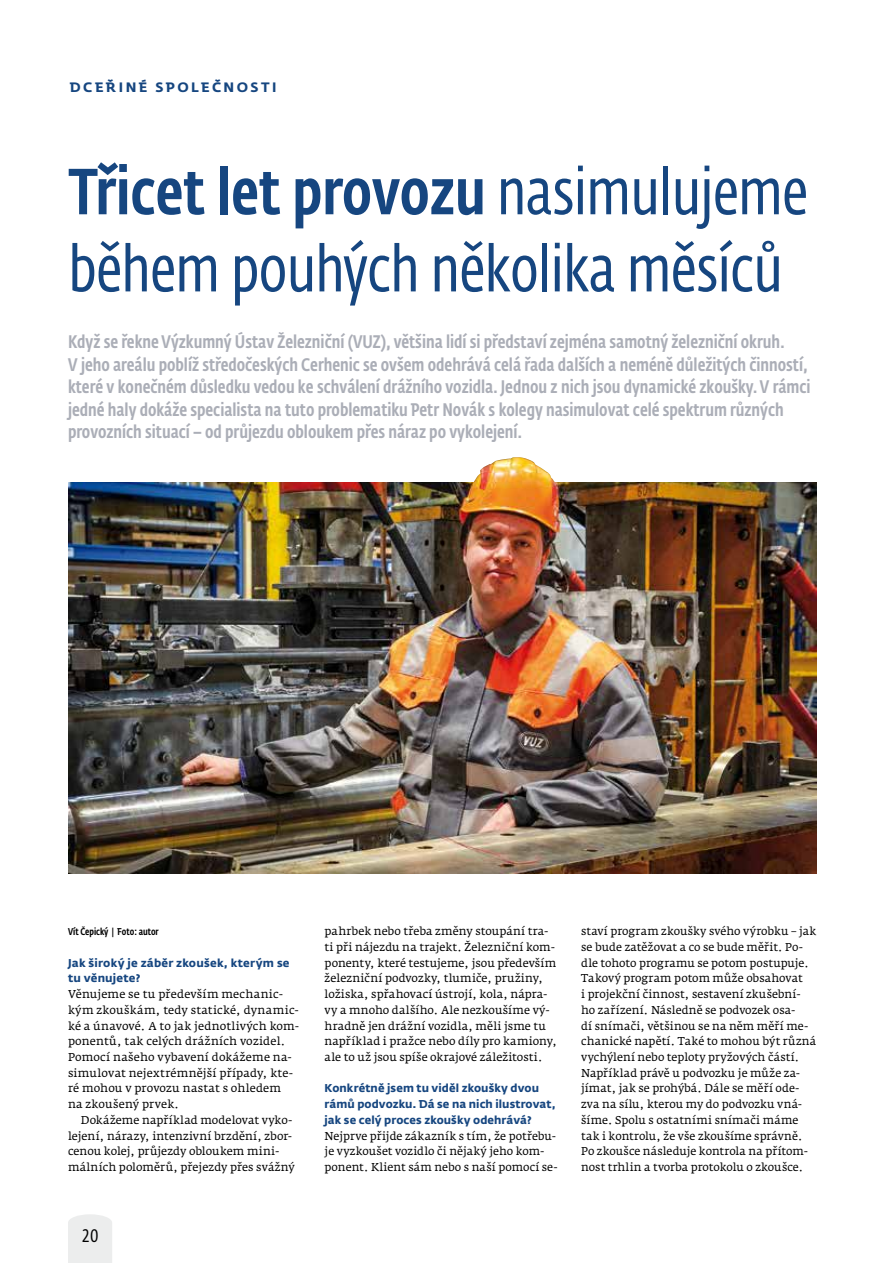
<style>
.page{position:relative;width:893px;height:1263px;background:#fff}
.page>*{position:absolute;margin:0;border:0;box-sizing:border-box;transform-origin:0 0}
.t1{font:64.2px/77.1px "CD Fedra Cond Pro";color:#164680}
.t2{font:500 18px/22.5px "CD Fedra Cond Pro";color:#abaeb7}
.t3{font:18px "CD Fedra Cond Pro";color:#000}
.t4{font:700 13.5px "CD Fedra";letter-spacing:.185em;color:#164680}
.t5{font:11.25px/15.8px "Fedra Serif A Pro";letter-spacing:.01em;color:#000}
.t6{font:700 11.25px/15.8px "CD Fedra";letter-spacing:.01em;color:#164680}
.t7{font:500 9.75px "CD Fedra Cond Pro";color:#000}
.s1{font-weight:500}
</style>
<div class="page">
<div style="left:68px;top:1214px;width:44px;height:49px;background:#eceded"></div>
<img style="left:68px;top:483px;width:748px;height:391px">
<img style="left:472px;top:457px;width:84px;height:32px">
<p class="t4" style="left:70px;top:78px;width:208px">DCEŘINÉ SPOLEČNOSTI</p>
<h1 class="t1" style="left:69px;top:154px;width:741px"><span class="s1">Třicet let provozu</span> nasimulujeme během pouhých několika měsíců</h1>
<p class="t2" style="left:68px;top:331px;width:744px">Když se řekne Výzkumný Ústav Železniční (VUZ), většina lidí si představí zejména samotný železniční okruh.<br>V jeho areálu poblíž středočeských Cerhenic se ovšem odehrává celá řada dalších a neméně důležitých činností, které v konečném důsledku vedou ke schválení drážního vozidla. Jednou z nich jsou dynamické zkoušky. V rámci jedné haly dokáže specialista na tuto problematiku Petr Novák s kolegy nasimulovat celé spektrum různých provozních situací – od průjezdu obloukem přes náraz po vykolejení.</p>
<p class="t7" style="left:68px;top:926px;width:92px">Vít Čepický | Foto: autor</p>
<p class="t6" style="left:68px;top:955px;width:223px">Jak široký je záběr zkoušek, kterým se tu věnujete?</p>
<p class="t5" style="left:68px;top:986px;width:233px">Věnujeme se tu především mechanic&shy;kým zkouškám, tedy statické, dynamic&shy;ké a únavové. A to jak jednotlivých kom&shy;ponentů, tak celých drážních vozidel.<br>Pomocí našeho vybavení dokážeme na&shy;simulovat nejextrémnější případy, kte&shy;ré mohou v provozu nastat s ohledem<br>na zkoušený prvek.</p>
<p class="t5" style="left:68px;top:1112px;width:228px;text-indent:13px">Dokážeme například modelovat vyko&shy;lejení, nárazy, intenzivní brzdění, zbor&shy;cenou kolej, průjezdy obloukem mini&shy;málních poloměrů, přejezdy přes svážný</p>
<h2 class="t3" style="left:82px;top:1226px;width:18px">20</h2>
<p class="t5" style="left:325px;top:923px;width:234px">pahrbek nebo třeba změny stoupání tra&shy;ti při nájezdu na trajekt. Železniční kom&shy;ponenty, které testujeme, jsou především železniční podvozky, tlumiče, pružiny, ložiska, spřahovací ústrojí, kola, nápra&shy;vy a mnoho dalšího. Ale nezkoušíme vý&shy;hradně jen drážní vozidla, měli jsme tu například i pražce nebo díly pro kamiony, ale to už jsou spíše okrajové záležitosti.</p>
<p class="t6" style="left:325px;top:1080px;width:233px">Konkrétně jsem tu viděl zkoušky dvou rámů podvozku. Dá se na nich ilustrovat, jak se celý proces zkoušky odehrává?</p>
<p class="t5" style="left:325px;top:1128px;width:235px">Nejprve přijde zákazník s tím, že potřebu&shy;je vyzkoušet vozidlo či nějaký jeho kom&shy;ponent. Klient sám nebo s naší pomocí se-</p>
<p class="t5" style="left:581px;top:923px;width:237px">staví program zkoušky svého výrobku – jak se bude zatěžovat a co se bude měřit. Po&shy;dle tohoto programu se potom postupuje.<br>Takový program potom může obsahovat<br>i projekční činnost, sestavení zkušební&shy;ho zařízení. Následně se podvozek osa-<br>dí snímači, většinou se na něm měří me&shy;chanické napětí. Také to mohou být různá vychýlení nebo teploty pryžových částí.<br>Například právě u podvozku je může za&shy;jímat, jak se prohýbá. Dále se měří ode&shy;zva na sílu, kterou my do podvozku vná&shy;šíme. Spolu s ostatními snímači máme tak i kontrolu, že vše zkoušíme správně.<br>Po zkoušce následuje kontrola na přítom&shy;nost trhlin a tvorba protokolu o zkoušce.</p>
</div>
